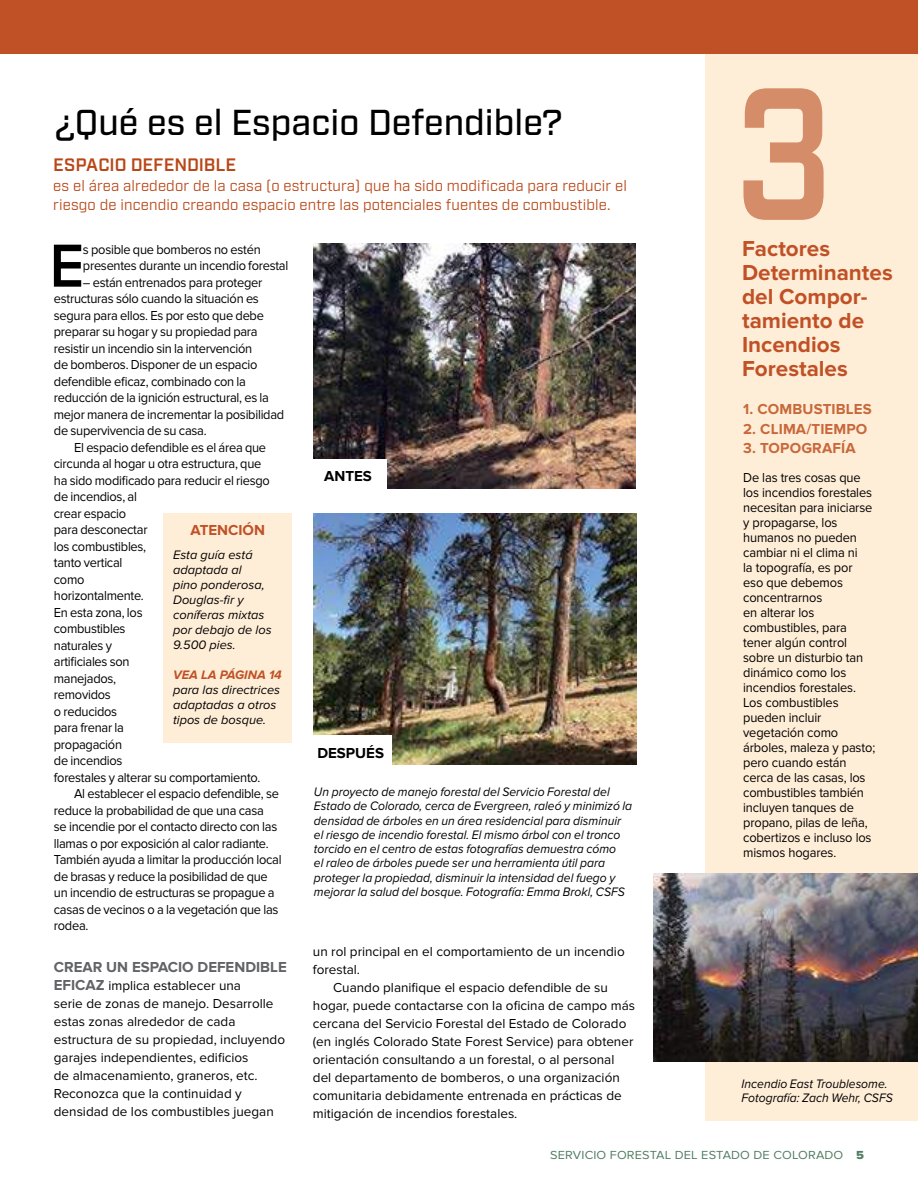
<style>
.page{position:relative;width:918px;height:1188px;background:#fff}
.page>*{position:absolute;margin:0;border:0;box-sizing:border-box;transform-origin:0 0}
.t1{font:600 187.95px "Industry";color:#d48d68;scale:.86 1}
.t2{font:600 63px "Proxima Nova";color:#000;scale:.95 1}
.t3{font:500 36px "Industry";color:#000}
.t4{font:700 22.5px/24px "Proxima Nova";color:#c05127}
.t5{font:600 18px "Industry";letter-spacing:-.005em;color:#b94616}
.t6{font:15px/19.5px "Industry";letter-spacing:.01em;color:#b94616}
.t7{font:700 15px "Proxima Nova";letter-spacing:.01em;color:#c8683b}
.t8{font:700 15px "Proxima Nova";color:#626366}
.t9{font:700 15px "Proxima Nova";color:#000}
.t10{font:700 15px "Proxima Nova";color:#c05127}
.t11{font:13.5px/15px "Proxima Nova";letter-spacing:-.01em;color:#000;scale:.95 1}
.t12{font:13.5px/18px "Proxima Nova";letter-spacing:-.01em;color:#000}
.t13{font:italic 12.75px/14.2px "Proxima Nova";color:#000;scale:.95 1}
.t14{font:italic 12.75px/15px "Proxima Nova";color:#000}
.t15{font:italic 700 12.75px "Proxima Nova";color:#c05127}
.t16{font:12.15px "Proxima Nova";letter-spacing:.01em;color:#527e61;scale:1.05 1}
.s1{font-weight:700;font-size:15px;color:#626366}
.s2{font-family:"Proxima Nova Extrabld"}
</style>
<div class="page">
<div style="left:706px;top:43px;width:212px;height:1077px;background:#ffeed7"></div>
<hr style="left:0;top:0;width:3px;height:54px;background:#c05127">
<div style="left:2px;top:0;width:916px;height:54px;background:#c05127"></div>
<img style="left:654px;top:873px;width:264px;height:188px">
<img style="left:314px;top:244px;width:321px;height:244px">
<div style="left:310px;top:459px;width:76px;height:32px;background:#fff"></div>
<img style="left:314px;top:513px;width:322px;height:251px">
<div style="left:310px;top:735px;width:82px;height:34px;background:#fff"></div>
<div style="left:164px;top:513px;width:128px;height:229px;background:#ffeed7"></div>
<h3 class="t3" style="left:55px;top:108px;width:509px">¿Qué es el Espacio Defendible?</h3>
<h3 class="t5" style="left:53px;top:155px;width:184px">ESPACIO DEFENDIBLE</h3>
<p class="t6" style="left:53px;top:176px;width:575px">es el área alrededor de la casa (o estructura) que ha sido modificada para reducir el riesgo de incendio creando espacio entre las potenciales fuentes de combustible.</p>
<h1 class="t1" style="left:735px;top:49px;width:115px">3</h1>
<h2 class="t2" style="left:50px;top:232px;width:38px">E</h2>
<p class="t11" style="left:83px;top:241px;width:218px;line-height:16.5px">s posible que bomberos no estén presentes durante un incendio forestal</p>
<p class="t11" style="left:54px;top:274px;width:244px;line-height:16.5px;text-indent:29px">– están entrenados para proteger estructuras sólo cuando la situación es segura para ellos. Es por esto que debe preparar su hogar y su propiedad para resistir un incendio sin la intervención<br>de bomberos. Disponer de un espacio defendible eficaz, combinado con la reducción de la ignición estructural, es la mejor manera de incrementar la posibilidad de supervivencia de su casa.</p>
<p class="t11" style="left:74px;top:440px;width:204px">El espacio defendible es el área que</p>
<p class="t11" style="left:54px;top:456px;width:220px">circunda al hogar u otra estructura, que</p>
<p class="t11" style="left:54px;top:473px;width:229px">ha sido modificado para reducir el riesgo</p>
<p class="t11" style="left:54px;top:489px;width:89px">de incendios, al</p>
<p class="t11" style="left:54px;top:506px;width:78px">crear espacio</p>
<p class="t11" style="left:54px;top:522px;width:100px">para desconectar</p>
<p class="t11" style="left:54px;top:539px;width:99px">los combustibles,</p>
<p class="t11" style="left:54px;top:555px;width:74px">tanto vertical</p>
<p class="t11" style="left:54px;top:572px;width:34px">como</p>
<p class="t11" style="left:54px;top:588px;width:96px">horizontalmente.</p>
<p class="t11" style="left:54px;top:605px;width:95px">En esta zona, los</p>
<p class="t11" style="left:54px;top:621px;width:77px">combustibles</p>
<p class="t11" style="left:54px;top:638px;width:63px">naturales y</p>
<p class="t11" style="left:54px;top:654px;width:81px">artificiales son</p>
<p class="t11" style="left:54px;top:671px;width:67px">manejados,</p>
<p class="t11" style="left:54px;top:687px;width:61px">removidos</p>
<p class="t11" style="left:54px;top:704px;width:68px">o reducidos</p>
<p class="t11" style="left:54px;top:720px;width:75px">para frenar la</p>
<p class="t11" style="left:54px;top:737px;width:73px">propagación</p>
<p class="t11" style="left:54px;top:753px;width:74px">de incendios</p>
<p class="t11" style="left:54px;top:770px;width:219px">forestales y alterar su comportamiento.</p>
<p class="t11" style="left:74px;top:786px;width:217px">Al establecer el espacio defendible, se</p>
<p class="t11" style="left:54px;top:803px;width:223px">reduce la probabilidad de que una casa</p>
<p class="t11" style="left:54px;top:819px;width:237px">se incendie por el contacto directo con las</p>
<p class="t11" style="left:54px;top:836px;width:228px">llamas o por exposición al calor radiante.</p>
<p class="t11" style="left:54px;top:852px;width:241px">También ayuda a limitar la producción local</p>
<p class="t11" style="left:54px;top:869px;width:227px">de brasas y reduce la posibilidad de que</p>
<p class="t11" style="left:54px;top:885px;width:234px">un incendio de estructuras se propague a</p>
<p class="t11" style="left:54px;top:902px;width:238px">casas de vecinos o a la vegetación que las</p>
<p class="t11" style="left:54px;top:918px;width:38px">rodea.</p>
<p class="t8" style="left:54px;top:959px;width:234px">CREAR UN ESPACIO DEFENDIBLE</p>
<p class="t12" style="left:54px;top:977px;width:233px"><span class="s1">EFICAZ</span> implica establecer una<br>serie de zonas de manejo. Desarrolle estas zonas alrededor de cada estructura de su propiedad, incluyendo garajes independientes, edificios<br>de almacenamiento, graneros, etc.<br>Reconozca que la continuidad y densidad de los combustibles juegan</p>
<p class="t10" style="left:190px;top:522px;width:76px">ATENCIÓN</p>
<p class="t14" style="left:173px;top:548px;width:100px">Esta guía está adaptada al<br>pino ponderosa,<br>Douglas-fir y coníferas mixtas por debajo de los<br>9.500 pies.</p>
<p class="t15" style="left:173px;top:668px;width:110px">VEA LA PÁGINA 14</p>
<p class="t14" style="left:173px;top:683px;width:109px">para las directrices adaptadas a otros tipos de bosque.</p>
<p class="t9" style="left:324px;top:468px;width:49px">ANTES</p>
<p class="t9" style="left:317px;top:745px;width:68px">DESPUÉS</p>
<p class="t13" style="left:314px;top:785px;width:337px">Un proyecto de manejo forestal del Servicio Forestal del Estado de Colorado, cerca de Evergreen, raleó y minimizó la densidad de árboles en un área residencial para disminuir el riesgo de incendio forestal. El mismo árbol con el tronco torcido en el centro de estas fotografías demuestra cómo<br>el raleo de árboles puede ser una herramienta útil para proteger la propiedad, disminuir la intensidad del fuego y mejorar la salud del bosque. Fotografía: Emma Brokl, CSFS</p>
<h3 class="t4" style="left:742px;top:237px;width:152px">Factores<br>Determinantes del Compor&shy;tamiento de<br>Incendios<br>Forestales</h3>
<p class="t7" style="left:743px;top:401px;width:130px">1. COMBUSTIBLES</p>
<p class="t7" style="left:743px;top:421px;width:126px">2. CLIMA/TIEMPO</p>
<p class="t7" style="left:743px;top:440px;width:114px">3. TOPOGRAFÍA</p>
<p class="t11" style="left:743px;top:470px;width:141px">De las tres cosas que los incendios forestales necesitan para iniciarse y propagarse, los humanos no pueden cambiar ni el clima ni<br>la topografía, es por eso que debemos concentrarnos<br>en alterar los combustibles, para tener algún control sobre un disturbio tan dinámico como los incendios forestales.<br>Los combustibles pueden incluir vegetación como árboles, maleza y pasto; pero cuando están cerca de las casas, los combustibles también incluyen tanques de propano, pilas de leña, cobertizos e incluso los mismos hogares.</p>
<p class="t12" style="left:313px;top:942px;width:313px">un rol principal en el comportamiento de un incendio forestal.</p>
<p class="t12" style="left:313px;top:978px;width:324px;text-indent:20px">Cuando planifique el espacio defendible de su hogar, puede contactarse con la oficina de campo más cercana del Servicio Forestal del Estado de Colorado (en inglés Colorado State Forest Service) para obtener orientación consultando a un forestal, o al personal del departamento de bomberos, o una organización comunitaria debidamente entrenada en prácticas de mitigación de incendios forestales.</p>
<p class="t16" style="left:550px;top:1148px;width:300px">SERVICIO FORESTAL DEL ESTADO DE COLORADO <span class="s2">5</span></p>
<p class="t13" style="left:742px;top:1077px;width:161px">Incendio East Troublesome.<br>Fotografía: Zach Wehr, CSFS</p>
</div>
